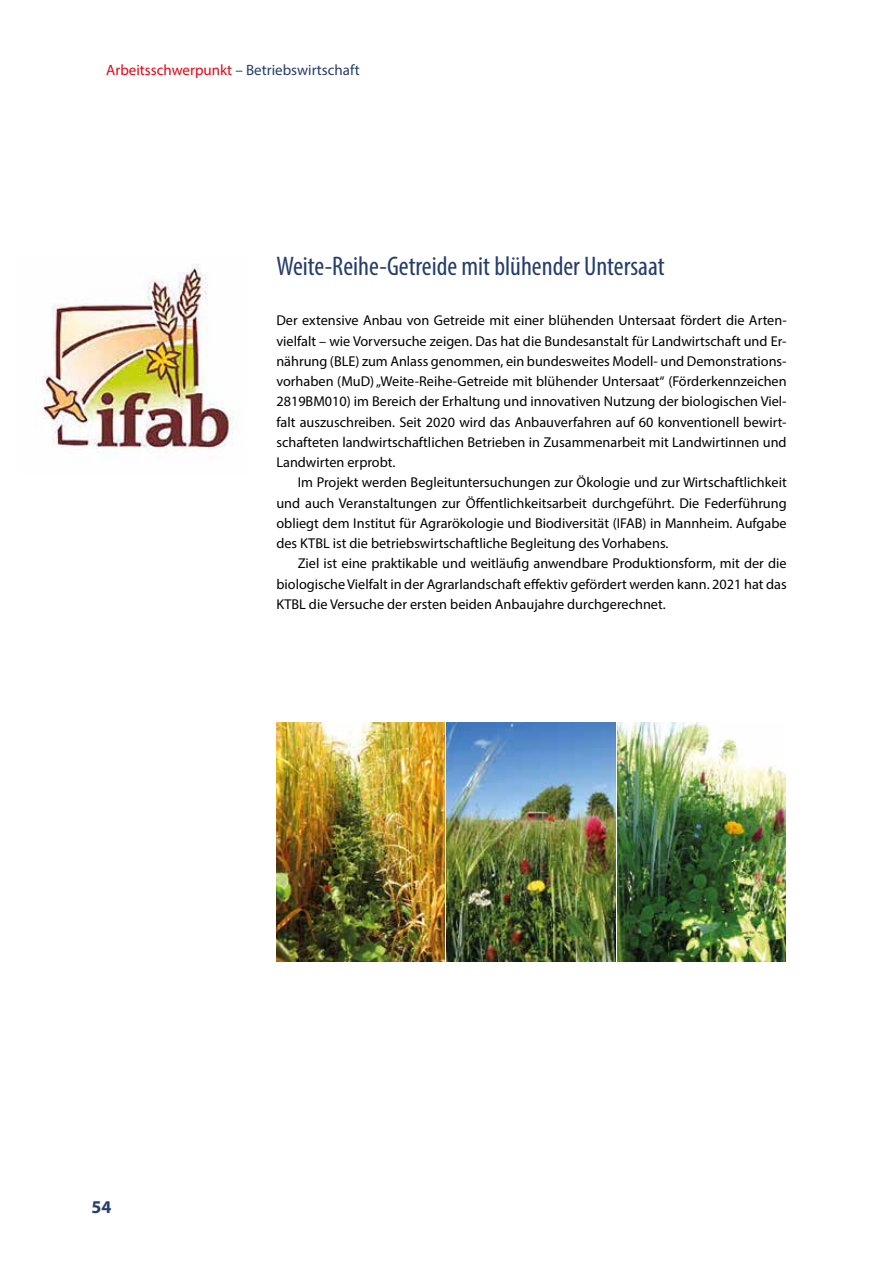
<style>
.page{position:relative;width:893px;height:1263px;background:#fff}
.page>*{position:absolute;margin:0;border:0;box-sizing:border-box;transform-origin:0 0}
.t1{font:condensed 27px "Myriad Pro";color:#253d6b}
.t2{font:700 18px "Myriad Pro";color:#253d6b}
.t3{font:15px "Myriad Pro";color:#253d6b}
.t4{font:14.25px/20.2px "Myriad Pro";color:#000;text-align:justify}
.s1{color:#e30613}
</style>
<div class="page">
<img style="left:36px;top:264px;width:198px;height:190px">
<img style="left:276px;top:723px;width:169px;height:238px">
<img style="left:447px;top:723px;width:168px;height:238px">
<img style="left:617px;top:723px;width:168px;height:238px">
<p class="t3" style="left:106px;top:61px;width:255px"><span class="s1">Arbeitsschwerpunkt</span> – Betriebswirtschaft</p>
<h1 class="t1" style="left:276px;top:250px;width:390px">Weite-Reihe-Getreide mit blühender Untersaat</h1>
<p class="t4" style="left:276px;top:310px;width:512px">Der extensive Anbau von Getreide mit einer blühenden Untersaat fördert die Arten&shy;vielfalt – wie Vorversuche zeigen. Das hat die Bundesanstalt für Landwirtschaft und Er&shy;nährung (BLE) zum Anlass genommen, ein bundesweites Modell- und Demonstrations&shy;vorhaben (MuD) „Weite-Reihe-Getreide mit blühender Untersaat“ (Förderkennzeichen 2819BM010) im Bereich der Erhaltung und innovativen Nutzung der biologischen Viel&shy;falt auszuschreiben. Seit 2020 wird das Anbauverfahren auf 60 konventionell bewirt&shy;schafteten landwirtschaftlichen Betrieben in Zusammenarbeit mit Landwirtinnen und Landwirten erprobt.</p>
<p class="t4" style="left:276px;top:472px;width:512px;text-indent:21px">Im Projekt werden Begleituntersuchungen zur Ökologie und zur Wirtschaftlichkeit und auch Veranstaltungen zur Öffentlichkeitsarbeit durchgeführt. Die Federführung obliegt dem Institut für Agrarökologie und Biodiversität (IFAB) in Mannheim. Aufgabe des KTBL ist die betriebswirtschaftliche Begleitung des Vorhabens.</p>
<p class="t4" style="left:276px;top:553px;width:512px;text-indent:21px">Ziel ist eine praktikable und weitläufig anwendbare Produktionsform, mit der die biologische Vielfalt in der Agrarlandschaft effektiv gefördert werden kann. 2021 hat das KTBL die Versuche der ersten beiden Anbaujahre durchgerechnet.</p>
<p class="t2" style="left:92px;top:1195px;width:21px">54</p>
</div>
